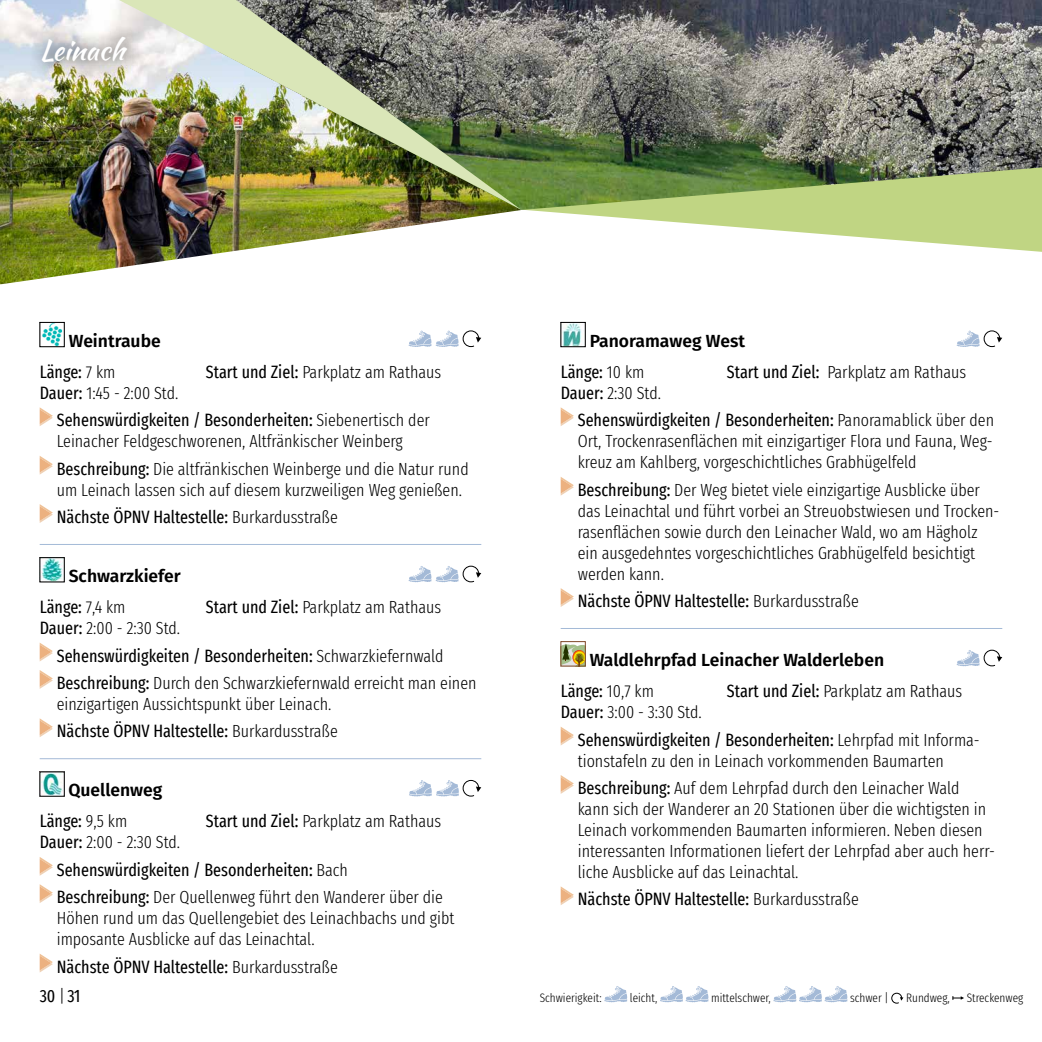
<style>
.page{position:relative;width:1042px;height:1042px;background:#fff}
.page>*{position:absolute;margin:0;border:0;box-sizing:border-box;transform-origin:0 0}
.t1{font:28px "Kaushan Script";color:#fff}
.t2{font:300 extra-condensed 17.5px/21px "Fira Sans";color:#000}
.t3{font:extra-condensed 17.5px/27.3px "Fira Sans";color:#000}
.t4{font:600 17.5px/31px "Fira Sans";color:#000}
.t5{font:300 extra-condensed 12.25px "Fira Sans";color:#000}
.s1{font-weight:400;font-stretch:extra-condensed}
.s2{font-weight:300;font-stretch:extra-condensed}
.s3{font-weight:400}
.s4{font-weight:300}
</style>
<div class="page">
<svg style="left:604px;top:986px;width:23px;height:16px"></svg>
<svg style="left:660px;top:986px;width:48px;height:16px"></svg>
<svg style="left:773px;top:986px;width:74px;height:16px"></svg>
<svg style="left:891px;top:992px;width:12px;height:12px"></svg>
<svg style="left:952px;top:996px;width:12px;height:4px"></svg>
<svg style="left:588px;top:215px;width:454px;height:37px"></svg>
<img style="left:521px;top:0;width:521px;height:215px">
<hr style="left:40px;top:544px;width:441px;height:1px;background:#a4bad7">
<hr style="left:40px;top:758px;width:441px;height:1px;background:#a4bad7">
<img style="left:42px;top:324px;width:20px;height:21px">
<div style="left:40px;top:322px;width:24px;height:25px;border:1px solid #000"></div>
<svg style="left:409px;top:330px;width:72px;height:17px"></svg>
<svg style="left:40px;top:407px;width:13px;height:19px"></svg>
<svg style="left:40px;top:456px;width:13px;height:19px"></svg>
<svg style="left:40px;top:504px;width:13px;height:19px"></svg>
<img style="left:42px;top:559px;width:20px;height:21px">
<svg style="left:409px;top:565px;width:72px;height:17px"></svg>
<svg style="left:40px;top:643px;width:13px;height:18px"></svg>
<svg style="left:40px;top:670px;width:13px;height:19px"></svg>
<svg style="left:40px;top:718px;width:13px;height:19px"></svg>
<img style="left:42px;top:774px;width:20px;height:20px">
<svg style="left:409px;top:780px;width:72px;height:17px"></svg>
<svg style="left:40px;top:857px;width:13px;height:19px"></svg>
<svg style="left:40px;top:884px;width:13px;height:19px"></svg>
<svg style="left:40px;top:954px;width:13px;height:18px"></svg>
<hr style="left:561px;top:628px;width:441px;height:1px;background:#a4bad7">
<img style="left:563px;top:324px;width:19px;height:21px">
<div style="left:561px;top:322px;width:24px;height:25px;border:1px solid #000"></div>
<svg style="left:956px;top:330px;width:46px;height:17px"></svg>
<svg style="left:561px;top:407px;width:13px;height:19px"></svg>
<svg style="left:561px;top:477px;width:13px;height:19px"></svg>
<svg style="left:561px;top:588px;width:13px;height:19px"></svg>
<svg style="left:563px;top:644px;width:20px;height:20px"></svg>
<div style="left:561px;top:641px;width:24px;height:25px;border:1px solid #804827"></div>
<svg style="left:956px;top:649px;width:46px;height:17px"></svg>
<svg style="left:561px;top:727px;width:13px;height:18px"></svg>
<svg style="left:561px;top:775px;width:13px;height:19px"></svg>
<svg style="left:561px;top:886px;width:13px;height:19px"></svg>
<img style="left:0;top:0;width:521px;height:284px">
<div style="left:28px;top:23px;width:116px;height:56px;background:#000;opacity:.9"></div>
<img style="left:119px;top:0;width:402px;height:210px">
<h1 class="t1" style="left:40px;top:29px;width:86px">Leinach</h1>
<p class="t4" style="left:40px;top:324px;width:123px;text-indent:29px">Weintraube<br><span class="s1">Länge:</span> <span class="s2">7 km</span></p>
<p class="t2" style="left:206px;top:361px;width:237px"><span class="s3">Start und Ziel:</span> Parkplatz am Rathaus</p>
<p class="t3" style="left:57px;top:379px;width:374px;text-indent:-17px">Dauer: <span class="s4">1:45 - 2:00 Std.<br></span>Sehenswürdigkeiten / Besonderheiten: <span class="s4">Siebenertisch der</span></p>
<p class="t2" style="left:57px;top:427px;width:413px;line-height:27.3px">Leinacher Feldgeschworenen, Altfränkischer Weinberg<br><span class="s3">Beschreibung:</span> Die altfränkischen Weinberge und die Natur rund</p>
<p class="t2" style="left:57px;top:476px;width:405px;line-height:27.3px">um Leinach lassen sich auf diesem kurzweiligen Weg genießen.<br><span class="s3">Nächste ÖPNV Haltestelle:</span> Burkardusstraße</p>
<p class="t4" style="left:40px;top:559px;width:143px;text-indent:29px">Schwarzkiefer<br><span class="s1">Länge:</span> <span class="s2">7,4 km</span></p>
<p class="t2" style="left:206px;top:596px;width:237px"><span class="s3">Start und Ziel:</span> Parkplatz am Rathaus</p>
<p class="t2" style="left:57px;top:614px;width:421px;line-height:27.3px;text-indent:-17px"><span class="s3">Dauer:</span> 2:00 - 2:30 Std.<br><span class="s3">Sehenswürdigkeiten / Besonderheiten:</span> Schwarzkiefernwald<br><span class="s3">Beschreibung:</span> Durch den Schwarzkiefernwald erreicht man einen</p>
<p class="t2" style="left:57px;top:690px;width:282px;line-height:27.3px">einzigartigen Aussichtspunkt über Leinach.<br><span class="s3">Nächste ÖPNV Haltestelle:</span> Burkardusstraße</p>
<p class="t4" style="left:40px;top:774px;width:124px;text-indent:29px">Quellenweg<br><span class="s1">Länge:</span> <span class="s2">9,5 km</span></p>
<p class="t2" style="left:206px;top:811px;width:237px"><span class="s3">Start und Ziel:</span> Parkplatz am Rathaus</p>
<p class="t3" style="left:57px;top:828px;width:388px;text-indent:-17px">Dauer: <span class="s4">2:00 - 2:30 Std.<br></span>Sehenswürdigkeiten / Besonderheiten: <span class="s4">Bach<br></span>Beschreibung: <span class="s4">Der Quellenweg führt den Wanderer über die</span></p>
<p class="t2" style="left:57px;top:907px;width:399px">Höhen rund um das Quellengebiet des Leinachbachs und gibt imposante Ausblicke auf das Leinachtal.</p>
<p class="t3" style="left:57px;top:952px;width:282px">Nächste ÖPNV Haltestelle: <span class="s4">Burkardusstraße</span></p>
<p class="t4" style="left:561px;top:324px;width:186px;text-indent:29px">Panoramaweg West<br><span class="s1">Länge:</span> <span class="s2">10 km</span></p>
<p class="t2" style="left:727px;top:361px;width:241px"><span class="s3">Start und Ziel:</span> Parkplatz am Rathaus</p>
<p class="t3" style="left:578px;top:379px;width:418px;text-indent:-17px">Dauer: <span class="s4">2:30 Std.<br></span>Sehenswürdigkeiten / Besonderheiten: <span class="s4">Panoramablick über den</span></p>
<p class="t2" style="left:578px;top:430px;width:416px">Ort, Trockenrasenflächen mit einzigartiger Flora und Fauna, Weg&shy;kreuz am Kahlberg, vorgeschichtliches Grabhügelfeld</p>
<p class="t2" style="left:578px;top:479px;width:423px"><span class="s3">Beschreibung:</span> Der Weg bietet viele einzigartige Ausblicke über das Leinachtal und führt vorbei an Streuobstwiesen und Trocken&shy;rasenflächen sowie durch den Leinacher Wald, wo am Hägholz ein ausgedehntes vorgeschichtliches Grabhügelfeld besichtigt werden kann.</p>
<p class="t3" style="left:578px;top:587px;width:282px">Nächste ÖPNV Haltestelle: <span class="s4">Burkardusstraße</span></p>
<p class="t4" style="left:561px;top:643px;width:325px;text-indent:29px">Waldlehrpfad Leinacher Walderleben<br><span class="s1">Länge:</span> <span class="s2">10,7 km</span></p>
<p class="t2" style="left:727px;top:680px;width:237px"><span class="s3">Start und Ziel:</span> Parkplatz am Rathaus</p>
<p class="t3" style="left:578px;top:698px;width:403px;text-indent:-17px">Dauer: <span class="s4">3:00 - 3:30 Std.<br></span>Sehenswürdigkeiten / Besonderheiten: <span class="s4">Lehrpfad mit Informa-</span></p>
<p class="t2" style="left:578px;top:747px;width:383px;line-height:27.3px">tionstafeln zu den in Leinach vorkommenden Baumarten<br><span class="s3">Beschreibung:</span> Auf dem Lehrpfad durch den Leinacher Wald</p>
<p class="t2" style="left:578px;top:798px;width:419px">kann sich der Wanderer an 20 Stationen über die wichtigsten in Leinach vorkommenden Baumarten informieren. Neben diesen interessanten Informationen liefert der Lehrpfad aber auch herr&shy;liche Ausblicke auf das Leinachtal.</p>
<p class="t3" style="left:578px;top:885px;width:282px">Nächste ÖPNV Haltestelle: <span class="s4">Burkardusstraße</span></p>
<p class="t3" style="left:40px;top:982px;width:42px">30 <span class="s4">|</span> 31</p>
<p class="t5" style="left:540px;top:989px;width:63px">Schwierigkeit:</p>
<p class="t5" style="left:630px;top:989px;width:29px">leicht,</p>
<p class="t5" style="left:711px;top:989px;width:61px">mittelschwer,</p>
<p class="t5" style="left:850px;top:989px;width:40px">schwer |</p>
<p class="t5" style="left:906px;top:989px;width:45px">Rundweg,</p>
<p class="t5" style="left:967px;top:989px;width:58px">Streckenweg</p>
</div>
